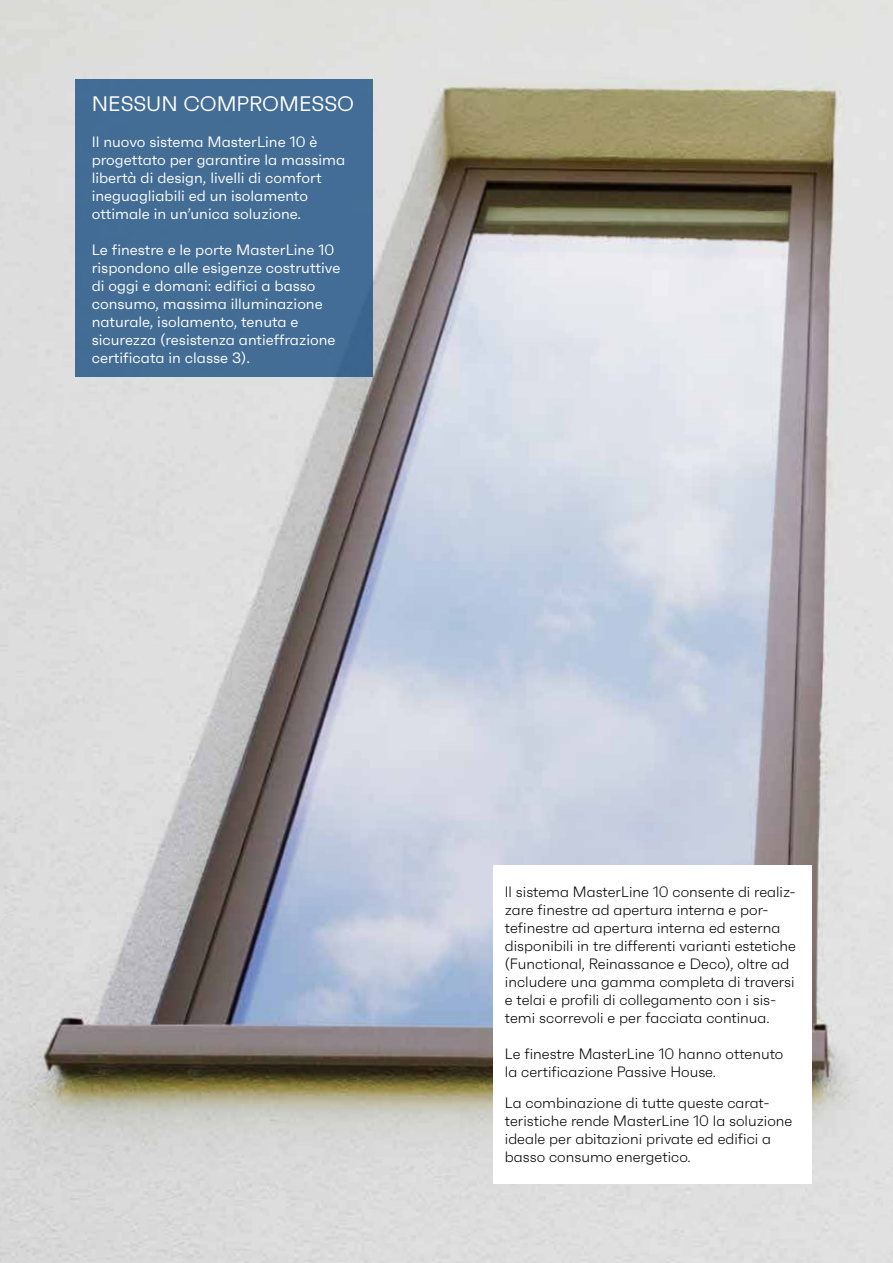
<style>
.page{position:relative;width:893px;height:1263px;background:#fff}
.page>*{position:absolute;margin:0;border:0;box-sizing:border-box;transform-origin:0 0}
.t1{font:21px "Faktum";color:#fff}
.t2{font:300 15px/18px "Faktum";color:#000}
.t3{font:15px/18px "Faktum";color:#fff}
</style>
<div class="page">
<img style="left:0;top:0;width:893px;height:1263px">
<div style="left:75px;top:79px;width:298px;height:298px;background:#436d95"></div>
<div style="left:493px;top:865px;width:319px;height:319px;background:#fff"></div>
<h1 class="t1" style="left:92px;top:91px;width:264px">NESSUN COMPROMESSO</h1>
<p class="t3" style="left:92px;top:133px;width:255px">Il nuovo sistema MasterLine 10 è progettato per garantire la massima libertà di design, livelli di comfort ineguagliabili ed un isolamento ottimale in un’unica soluzione.</p>
<p class="t3" style="left:92px;top:241px;width:250px">Le finestre e le porte MasterLine 10 rispondono alle esigenze costruttive di oggi e domani: edifici a basso consumo, massima illuminazione naturale, isolamento, tenuta e sicurezza (resistenza antieffrazione certificata in classe 3).</p>
<p class="t2" style="left:505px;top:882px;width:293px">Il sistema MasterLine 10 consente di realiz&shy;zare finestre ad apertura interna e por&shy;tefinestre ad apertura interna ed esterna disponibili in tre differenti varianti estetiche (Functional, Reinassance e Deco), oltre ad includere una gamma completa di traversi e telai e profili di collegamento con i sis&shy;temi scorrevoli e per facciata continua.</p>
<p class="t2" style="left:505px;top:1044px;width:280px">Le finestre MasterLine 10 hanno ottenuto la certificazione Passive House.</p>
<p class="t2" style="left:505px;top:1094px;width:289px">La combinazione di tutte queste carat&shy;teristiche rende MasterLine 10 la soluzione ideale per abitazioni private ed edifici a basso consumo energetico.</p>
</div>
